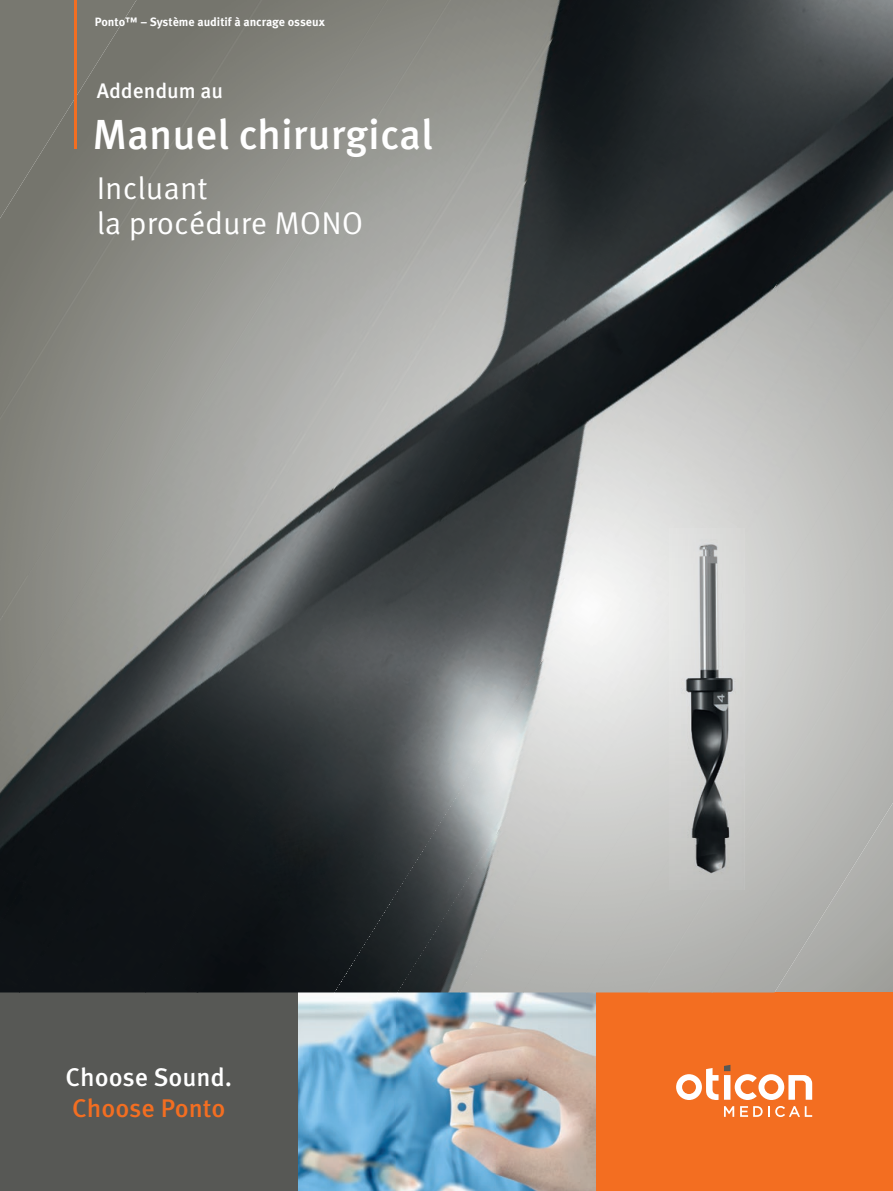
<style>
.page{position:relative;width:893px;height:1191px;background:#fff}
.page>*{position:absolute;margin:0;border:0;box-sizing:border-box;transform-origin:0 0}
.t1{font:500 42px "Meta Pro OM";color:#fff}
.t2{font:31.5px/34.5px "Meta Pro OM";color:#fff}
.t3{font:500 25.5px "Meta Pro OM";color:#fff}
.t4{font:500 25.5px "Meta Pro OM";color:#f36e21}
.t5{font:500 21px "Meta Pro OM";color:#fff}
.t6{font:700 12px "Meta Pro OM";color:#fff}
</style>
<div class="page">
<div style="left:595px;top:992px;width:298px;height:199px;background:#f36e21"></div>
<svg style="left:724px;top:1106px;width:10px;height:10px"></svg>
<svg style="left:740px;top:1106px;width:72px;height:11px"></svg>
<svg style="left:676px;top:1068px;width:42px;height:32px"></svg>
<svg style="left:724px;top:1064px;width:88px;height:36px"></svg>
<img style="left:298px;top:993px;width:297px;height:198px">
<div style="left:0;top:992px;width:298px;height:199px;background:#575855"></div>
<img style="left:678px;top:992px;width:96px;height:1px">
<img style="left:595px;top:992px;width:84px;height:1px">
<img style="left:193px;top:992px;width:98px;height:1px">
<img style="left:95px;top:992px;width:99px;height:1px">
<img style="left:0;top:992px;width:97px;height:1px">
<img style="left:766px;top:0;width:127px;height:97px">
<img style="left:640px;top:97px;width:253px;height:101px">
<img style="left:0;top:0;width:640px;height:992px">
<img style="left:0;top:0;width:577px;height:884px">
<img style="left:397px;top:198px;width:496px;height:794px">
<img style="left:0;top:0;width:451px;height:722px">
<img style="left:460px;top:299px;width:433px;height:693px">
<img style="left:0;top:0;width:388px;height:576px">
<img style="left:0;top:0;width:263px;height:386px">
<img style="left:523px;top:400px;width:370px;height:592px">
<img style="left:586px;top:501px;width:307px;height:491px">
<img style="left:648px;top:601px;width:245px;height:391px">
<img style="left:711px;top:702px;width:182px;height:290px">
<img style="left:0;top:372px;width:22px;height:48px">
<div style="left:0;top:558px;width:28px;height:63px;background:#84847d"></div>
<img style="left:160px;top:790px;width:248px;height:202px">
<img style="left:0;top:868px;width:25px;height:56px">
<img style="left:145px;top:968px;width:54px;height:24px">
<img style="left:298px;top:992px;width:297px;height:1px">
<img style="left:670px;top:528px;width:74px;height:362px">
<hr style="left:74px;top:0;width:3px;height:17px;background:#f36e21">
<hr style="left:74px;top:17px;width:3px;height:38px;background:#f36e21">
<hr style="left:74px;top:55px;width:3px;height:43px;background:#f36e21">
<hr style="left:74px;top:98px;width:3px;height:51px;background:#f36e21">
<p class="t6" style="left:95px;top:14px;width:232px">Ponto™ – Système auditif à ancrage osseux</p>
<h3 class="t5" style="left:97px;top:77px;width:128px">Addendum au</h3>
<h1 class="t1" style="left:93px;top:108px;width:342px">Manuel chirurgical</h1>
<h2 class="t2" style="left:97px;top:172px;width:268px">Incluant<br>la procédure MONO</h2>
<h3 class="t3" style="left:65px;top:1061px;width:168px">Choose Sound.</h3>
<h3 class="t4" style="left:72px;top:1092px;width:155px">Choose Ponto</h3>
</div>
